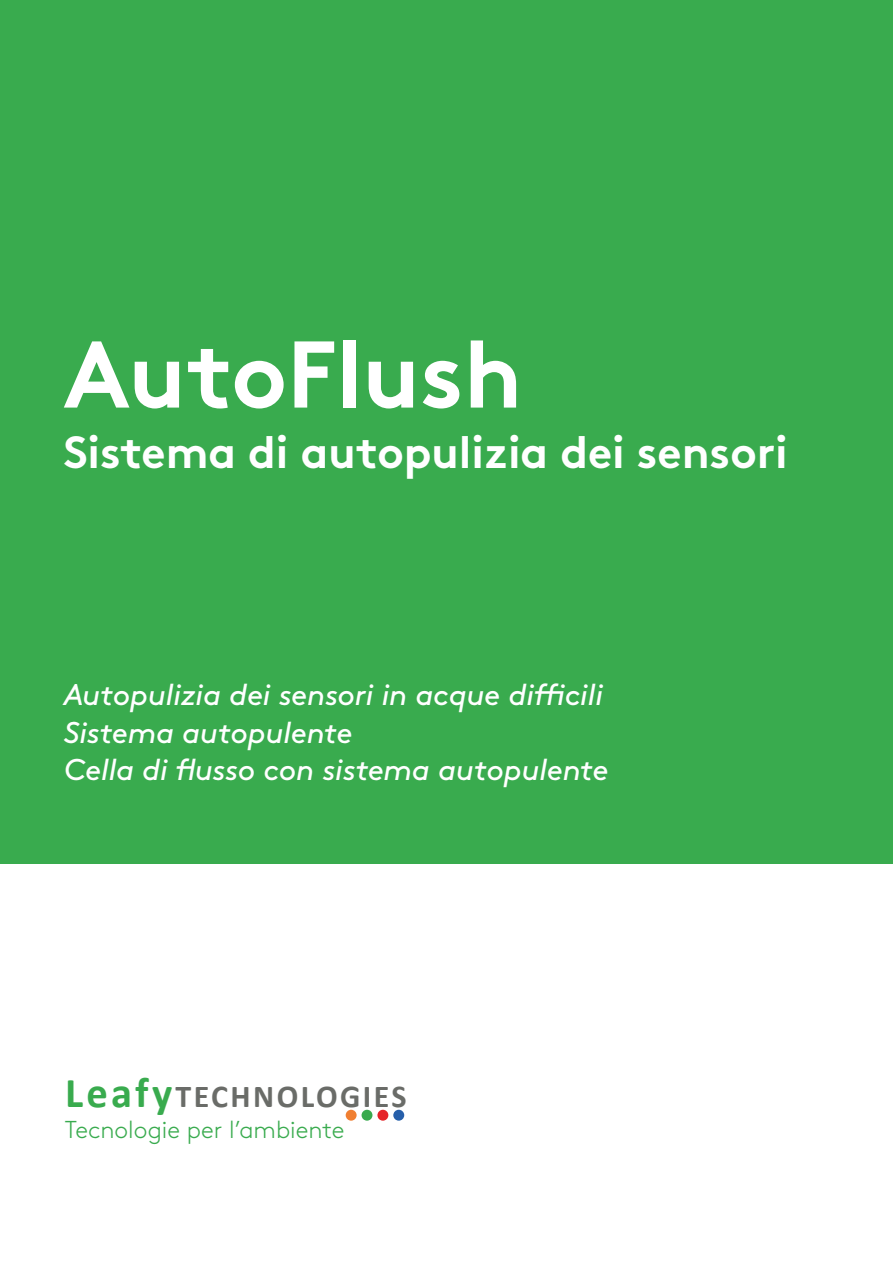
<style>
.page{position:relative;width:893px;height:1263px;background:#fff}
.page>*{position:absolute;margin:0;border:0;box-sizing:border-box;transform-origin:0 0}
.t1{font:700 94.5px "Brown Std";color:#fff}
.t2{font:700 45px "Brown Std";color:#fff}
.t3{font:700 31.95px "Calibri";letter-spacing:.075em;color:#6a6c68}
.t4{font:italic 30px/37.5px "Brown Std";letter-spacing:-.005em;color:#fff}
.t5{font:300 24.45px "Brown";color:#39ab4e}
.s1{font-size:42.6px;color:#39ab4e}
</style>
<div class="page">
<div style="left:0;top:0;width:893px;height:863px;background:#39ab4e"></div>
<div style="left:346px;top:1110px;width:11px;height:11px;background:#f07f32;border-radius:50%"></div>
<div style="left:362px;top:1110px;width:10px;height:11px;background:#39aa4e;border-radius:50%"></div>
<div style="left:377px;top:1110px;width:11px;height:11px;background:#e52429;border-radius:50%"></div>
<div style="left:393px;top:1110px;width:11px;height:11px;background:#265faa;border-radius:50%"></div>
<h1 class="t1" style="left:64px;top:317px;width:460px">AutoFlush</h1>
<h2 class="t2" style="left:64px;top:424px;width:725px">Sistema di autopulizia dei sensori</h2>
<p class="t4" style="left:64px;top:676px;width:546px">Autopulizia dei sensori in acque difficili<br>Sistema autopulente<br>Cella di flusso con sistema autopulente</p>
<p class="t3" style="left:65px;top:1074px;width:343px"><span class="s1">Leafy</span>TECHNOLOGIES</p>
<p class="t5" style="left:65px;top:1111px;width:281px">Tecnologie per l’ambiente</p>
</div>
